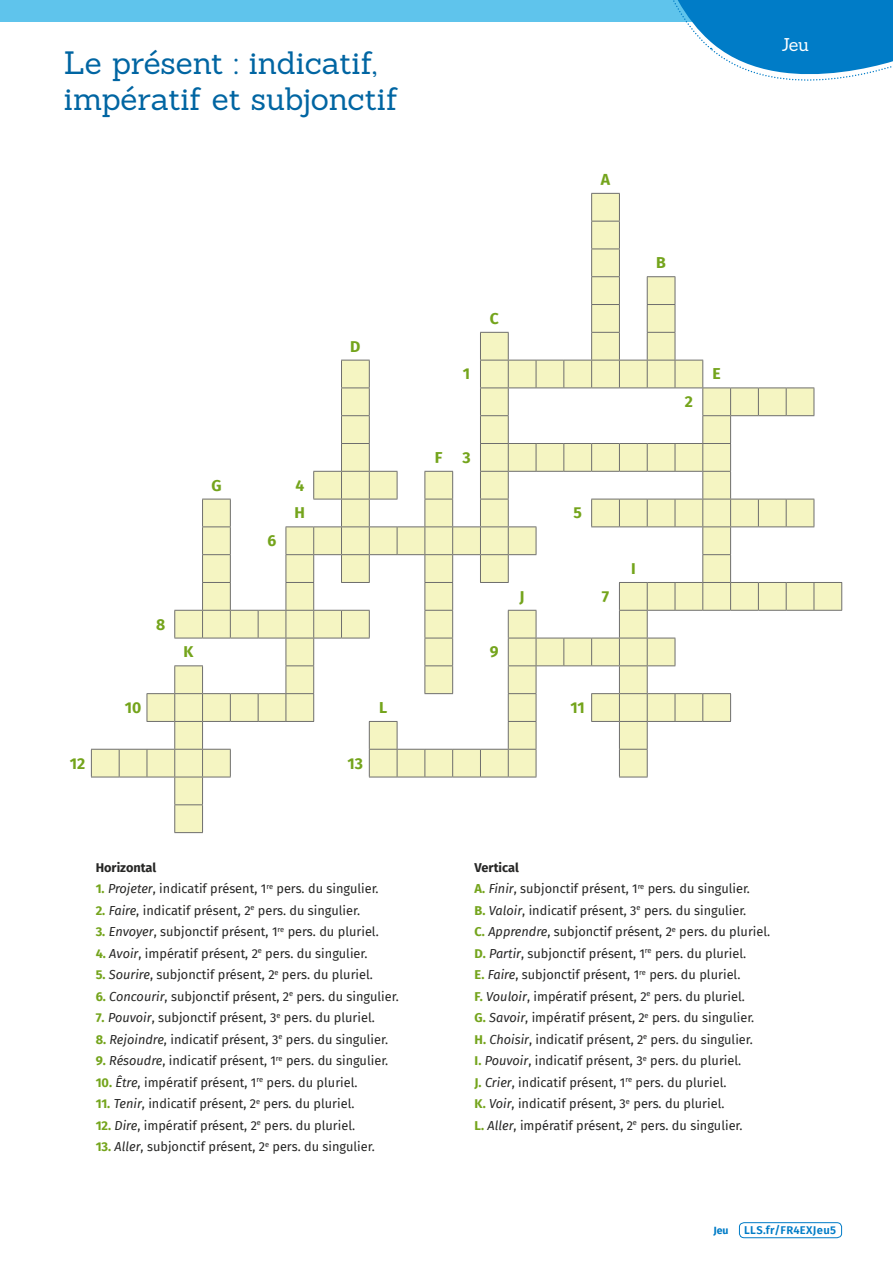
<style>
.page{position:relative;width:893px;height:1263px;background:#fff}
.page>*{position:absolute;margin:0;border:0;box-sizing:border-box;transform-origin:0 0}
.t1{font:31.5px/36px "Sanchez";letter-spacing:-.005em;color:#0065a2}
.t2{font:18px "Sanchez";color:#fff}
.t3{font:700 15.75px/27.8px "Fira Sans";color:#74a41c}
.t4{font:12.75px/21.5px "Fira Sans";color:#262625}
.t5{font:700 12.75px "Fira Sans";color:#262625}
.t6{font:600 11.25px "Fira Sans";letter-spacing:.03em;color:#007cc7}
.t7{font:700 10.5px "Fira Sans";color:#007cc7}
.s1{font-weight:700;color:#74a41c}
.s2{font-style:italic}
.s3{font-weight:700}
</style>
<div class="page">
<svg style="left:91px;top:193px;width:751px;height:640px"></svg>
<div style="left:0;top:0;width:893px;height:21px;background:#5fc4ec"></div>
<svg style="left:663px;top:0;width:230px;height:81px"></svg>
<div style="left:739px;top:1222px;width:103px;height:16px;border:1px solid #007cc7;border-radius:5px"></div>
<h1 class="t1" style="left:64px;top:47px;width:336px">Le présent : indicatif, impératif et subjonctif</h1>
<p class="t3" style="left:350px;top:332px;width:12px">D</p>
<p class="t3" style="left:156px;top:610px;width:11px">8</p>
<p class="t3" style="left:211px;top:471px;width:12px">G</p>
<p class="t3" style="left:295px;top:471px;width:12px">4<br>H</p>
<p class="t3" style="left:268px;top:527px;width:10px">6</p>
<p class="t3" style="left:490px;top:304px;width:11px">C</p>
<p class="t3" style="left:601px;top:166px;width:11px">A</p>
<p class="t3" style="left:656px;top:249px;width:11px">B</p>
<p class="t3" style="left:463px;top:360px;width:9px">1</p>
<p class="t3" style="left:712px;top:360px;width:10px">E</p>
<p class="t3" style="left:685px;top:388px;width:10px">2</p>
<p class="t3" style="left:435px;top:443px;width:9px">F</p>
<p class="t3" style="left:462px;top:443px;width:10px">3</p>
<p class="t3" style="left:573px;top:499px;width:10px">5</p>
<p class="t3" style="left:520px;top:582px;width:6px">J</p>
<p class="t3" style="left:602px;top:582px;width:9px">7</p>
<p class="t3" style="left:631px;top:555px;width:6px">I</p>
<p class="t3" style="left:184px;top:638px;width:11px">K</p>
<p class="t3" style="left:490px;top:638px;width:10px">9</p>
<p class="t3" style="left:125px;top:693px;width:18px">10</p>
<p class="t3" style="left:379px;top:693px;width:10px">L</p>
<p class="t3" style="left:571px;top:693px;width:16px">11</p>
<p class="t3" style="left:70px;top:749px;width:17px">12</p>
<p class="t3" style="left:348px;top:749px;width:17px">13</p>
<h2 class="t2" style="left:781px;top:37px;width:29px">Jeu</h2>
<p class="t5" style="left:96px;top:858px;width:62px">Horizontal</p>
<p class="t4" style="left:96px;top:878px;width:285px"><span class="s1">1.</span> <span class="s2">Projeter</span>, indicatif présent, 1<sup>re</sup> pers. du singulier.</p>
<p class="t4" style="left:96px;top:899px;width:266px"><span class="s1">2.</span> <span class="s2">Faire</span>, indicatif présent, 2<sup>e</sup> pers. du singulier.</p>
<p class="t4" style="left:96px;top:921px;width:285px"><span class="s1">3.</span> <span class="s2">Envoyer</span>, subjonctif présent, 1<sup>re</sup> pers. du pluriel.</p>
<p class="t4" style="left:96px;top:942px;width:273px"><span class="s1">4.</span> <span class="s2">Avoir</span>, impératif présent, 2<sup>e</sup> pers. du singulier.</p>
<p class="t4" style="left:96px;top:964px;width:279px"><span class="s1">5.</span> <span class="s2">Sourire</span>, subjonctif présent, 2<sup>e</sup> pers. du pluriel.</p>
<p class="t4" style="left:96px;top:985px;width:305px"><span class="s1">6.</span> <span class="s2">Concourir</span>, subjonctif présent, 2<sup>e</sup> pers. du singulier.</p>
<p class="t4" style="left:96px;top:1007px;width:281px"><span class="s1">7.</span> <span class="s2">Pouvoir</span>, subjonctif présent, 3<sup>e</sup> pers. du pluriel.</p>
<p class="t4" style="left:96px;top:1028px;width:294px"><span class="s1">8.</span> <span class="s2">Rejoindre</span>, indicatif présent, 3<sup>e</sup> pers. du singulier.</p>
<p class="t4" style="left:96px;top:1050px;width:294px"><span class="s1">9.</span> <span class="s2">Résoudre</span>, indicatif présent, 1<sup>re</sup> pers. du singulier.</p>
<p class="t4" style="left:96px;top:1071px;width:263px"><span class="s1">10.</span> <span class="s2">Être</span>, impératif présent, 1<sup>re</sup> pers. du pluriel.</p>
<p class="t4" style="left:96px;top:1093px;width:260px"><span class="s1">11.</span> <span class="s2">Tenir</span>, indicatif présent, 2<sup>e</sup> pers. du pluriel.</p>
<p class="t4" style="left:96px;top:1114px;width:261px"><span class="s1">12.</span> <span class="s2">Dire</span>, impératif présent, 2<sup>e</sup> pers. du pluriel.</p>
<p class="t4" style="left:96px;top:1136px;width:281px"><span class="s1">13.</span> <span class="s2">Aller</span>, subjonctif présent, 2<sup>e</sup> pers. du singulier.</p>
<p class="t4" style="left:475px;top:856px;width:297px"><span class="s3">Vertical<br></span><span class="s1">A.</span> <span class="s2">Finir</span>, subjonctif présent, 1<sup>re</sup> pers. du singulier.<br><span class="s1">B.</span> <span class="s2">Valoir</span>, indicatif présent, 3<sup>e</sup> pers. du singulier.<br><span class="s1">C.</span> <span class="s2">Apprendre</span>, subjonctif présent, 2<sup>e</sup> pers. du pluriel.<br><span class="s1">D.</span> <span class="s2">Partir</span>, subjonctif présent, 1<sup>re</sup> pers. du pluriel.<br><span class="s1">E.</span> <span class="s2">Faire</span>, subjonctif présent, 1<sup>re</sup> pers. du pluriel.<br><span class="s1">F.</span> <span class="s2">Vouloir</span>, impératif présent, 2<sup>e</sup> pers. du pluriel.<br><span class="s1">G.</span> <span class="s2">Savoir</span>, impératif présent, 2<sup>e</sup> pers. du singulier.<br><span class="s1">H.</span> <span class="s2">Choisir</span>, indicatif présent, 2<sup>e</sup> pers. du singulier.<br><span class="s1">I.</span> <span class="s2">Pouvoir</span>, indicatif présent, 3<sup>e</sup> pers. du pluriel.<br><span class="s1">J.</span> <span class="s2">Crier</span>, indicatif présent, 1<sup>re</sup> pers. du pluriel.<br><span class="s1">K.</span> <span class="s2">Voir</span>, indicatif présent, 3<sup>e</sup> pers. du pluriel.<br><span class="s1">L.</span> <span class="s2">Aller</span>, impératif présent, 2<sup>e</sup> pers. du singulier.</p>
<p class="t7" style="left:713px;top:1223px;width:17px">Jeu</p>
<p class="t6" style="left:744px;top:1222px;width:93px">LLS.fr/FR4EXJeu5</p>
</div>
